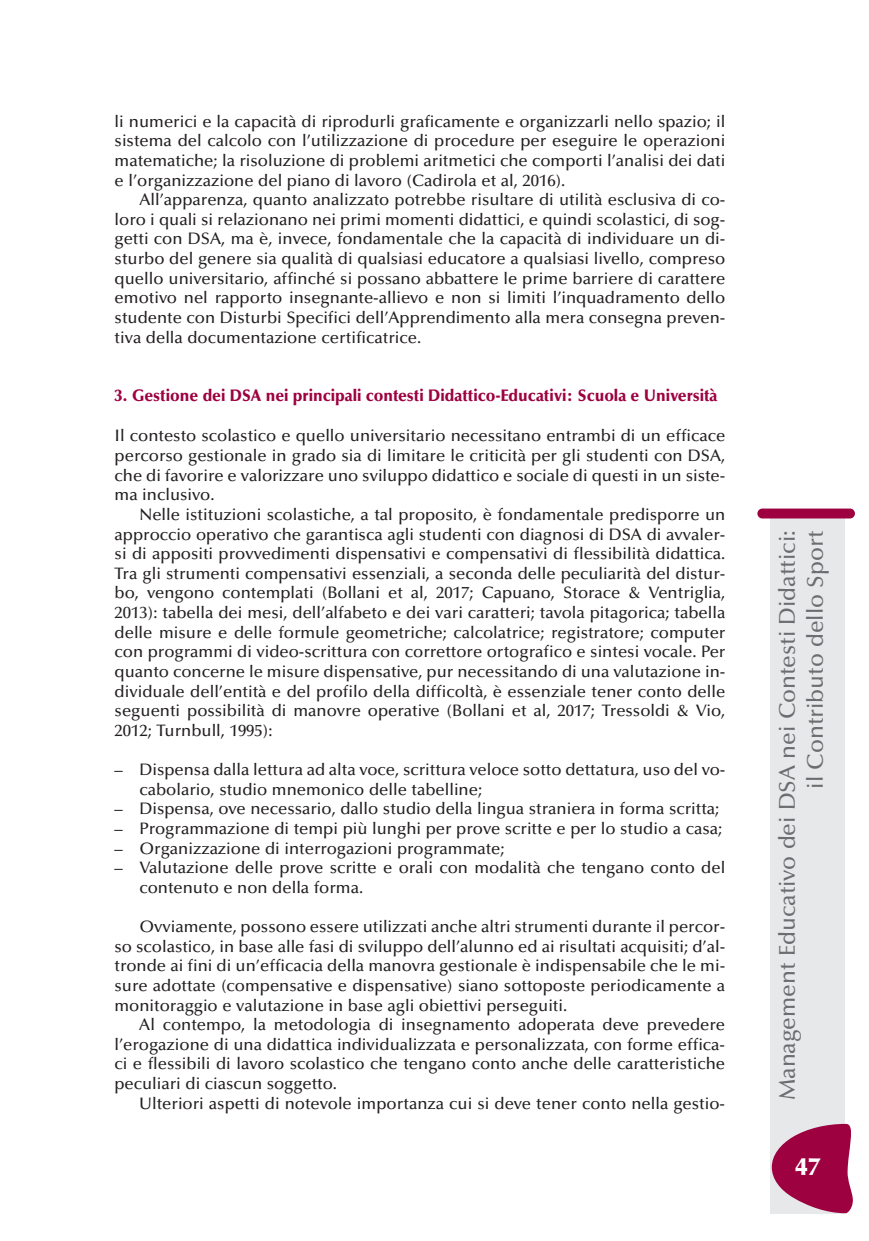
<style>
.page{position:relative;width:869px;height:1241px;background:#fff}
.page>*{position:absolute;margin:0;border:0;box-sizing:border-box;transform-origin:0 0}
.t1{font:900 24.5px "Optima";color:#fff}
.t2{font:500 22.75px/28px "Optima";color:#6c6d70;text-align:right}
.t3{font:500 16.62px/19.6px "Optima";color:#231f20;text-align:justify}
.t4{font:900 16.62px "Optima";color:#9d0140;scale:.95 1}
</style>
<div class="page">
<div style="left:770px;top:516px;width:74px;height:697px;background:#e7e8e9"></div>
<div style="left:757px;top:508px;width:97px;height:10px;background:#9d0140;border-radius:5px"></div>
<svg style="left:771px;top:1123px;width:82px;height:89px"></svg>
<p class="t3" style="left:115px;top:113px;width:612px">li numerici e la capacità di riprodurli graficamente e organizzarli nello spazio; il sistema del calcolo con l’utilizzazione di procedure per eseguire le operazioni matematiche; la risoluzione di problemi aritmetici che comporti l’analisi dei dati e l’organizzazione del piano di lavoro (Cadirola et al, 2016).</p>
<p class="t3" style="left:115px;top:191px;width:612px;text-indent:25px">All’apparenza, quanto analizzato potrebbe risultare di utilità esclusiva di co&shy;loro i quali si relazionano nei primi momenti didattici, e quindi scolastici, di sog&shy;getti con DSA, ma è, invece, fondamentale che la capacità di individuare un di&shy;sturbo del genere sia qualità di qualsiasi educatore a qualsiasi livello, compreso quello universitario, affinché si possano abbattere le prime barriere di carattere emotivo nel rapporto insegnante-allievo e non si limiti l’inquadramento dello studente con Disturbi Specifici dell’Apprendimento alla mera consegna preven&shy;tiva della documentazione certificatrice.</p>
<p class="t4" style="left:115px;top:389px;width:635px">3. Gestione dei DSA nei principali contesti Didattico-Educativi: Scuola e Università</p>
<p class="t3" style="left:115px;top:427px;width:612px">Il contesto scolastico e quello universitario necessitano entrambi di un efficace percorso gestionale in grado sia di limitare le criticità per gli studenti con DSA, che di favorire e valorizzare uno sviluppo didattico e sociale di questi in un siste&shy;ma inclusivo.</p>
<p class="t3" style="left:115px;top:506px;width:612px;text-indent:25px">Nelle istituzioni scolastiche, a tal proposito, è fondamentale predisporre un approccio operativo che garantisca agli studenti con diagnosi di DSA di avvaler&shy;si di appositi provvedimenti dispensativi e compensativi di flessibilità didattica.<br>Tra gli strumenti compensativi essenziali, a seconda delle peculiarità del distur&shy;bo, vengono contemplati (Bollani et al, 2017; Capuano, Storace &amp; Ventriglia, 2013): tabella dei mesi, dell’alfabeto e dei vari caratteri; tavola pitagorica; tabella delle misure e delle formule geometriche; calcolatrice; registratore; computer con programmi di video-scrittura con correttore ortografico e sintesi vocale. Per quanto concerne le misure dispensative, pur necessitando di una valutazione in&shy;dividuale dell’entità e del profilo della difficoltà, è essenziale tener conto delle seguenti possibilità di manovre operative (Bollani et al, 2017; Tressoldi &amp; Vio, 2012; Turnbull, 1995):</p>
<p class="t3" style="left:139px;top:761px;width:587px;text-indent:-25px">– Dispensa dalla lettura ad alta voce, scrittura veloce sotto dettatura, uso del vo&shy;cabolario, studio mnemonico delle tabelline;</p>
<p class="t3" style="left:115px;top:800px;width:606px">– Dispensa, ove necessario, dallo studio della lingua straniera in forma scritta;</p>
<p class="t3" style="left:114px;top:820px;width:609px">– Programmazione di tempi più lunghi per prove scritte e per lo studio a casa;</p>
<p class="t3" style="left:114px;top:839px;width:391px">– Organizzazione di interrogazioni programmate;</p>
<p class="t3" style="left:139px;top:859px;width:587px;text-indent:-25px">– Valutazione delle prove scritte e orali con modalità che tengano conto del contenuto e non della forma.</p>
<p class="t3" style="left:114px;top:918px;width:612px;text-indent:25px">Ovviamente, possono essere utilizzati anche altri strumenti durante il percor&shy;so scolastico, in base alle fasi di sviluppo dell’alunno ed ai risultati acquisiti; d’al&shy;tronde ai fini di un’efficacia della manovra gestionale è indispensabile che le mi&shy;sure adottate (compensative e dispensative) siano sottoposte periodicamente a monitoraggio e valutazione in base agli obiettivi perseguiti.</p>
<p class="t3" style="left:114px;top:1016px;width:612px;text-indent:25px">Al contempo, la metodologia di insegnamento adoperata deve prevedere l’erogazione di una didattica individualizzata e personalizzata, con forme effica&shy;ci e flessibili di lavoro scolastico che tengano conto anche delle caratteristiche peculiari di ciascun soggetto.</p>
<p class="t3" style="left:139px;top:1094px;width:587px">Ulteriori aspetti di notevole importanza cui si deve tener conto nella gestio-</p>
<h2 class="t2" style="left:775px;top:1100px;width:571px;rotate:-90deg">Management Educativo dei DSA nei Contesti Didattici: il Contributo dello Sport</h2>
<h1 class="t1" style="left:795px;top:1156px;width:26px">47</h1>
</div>
